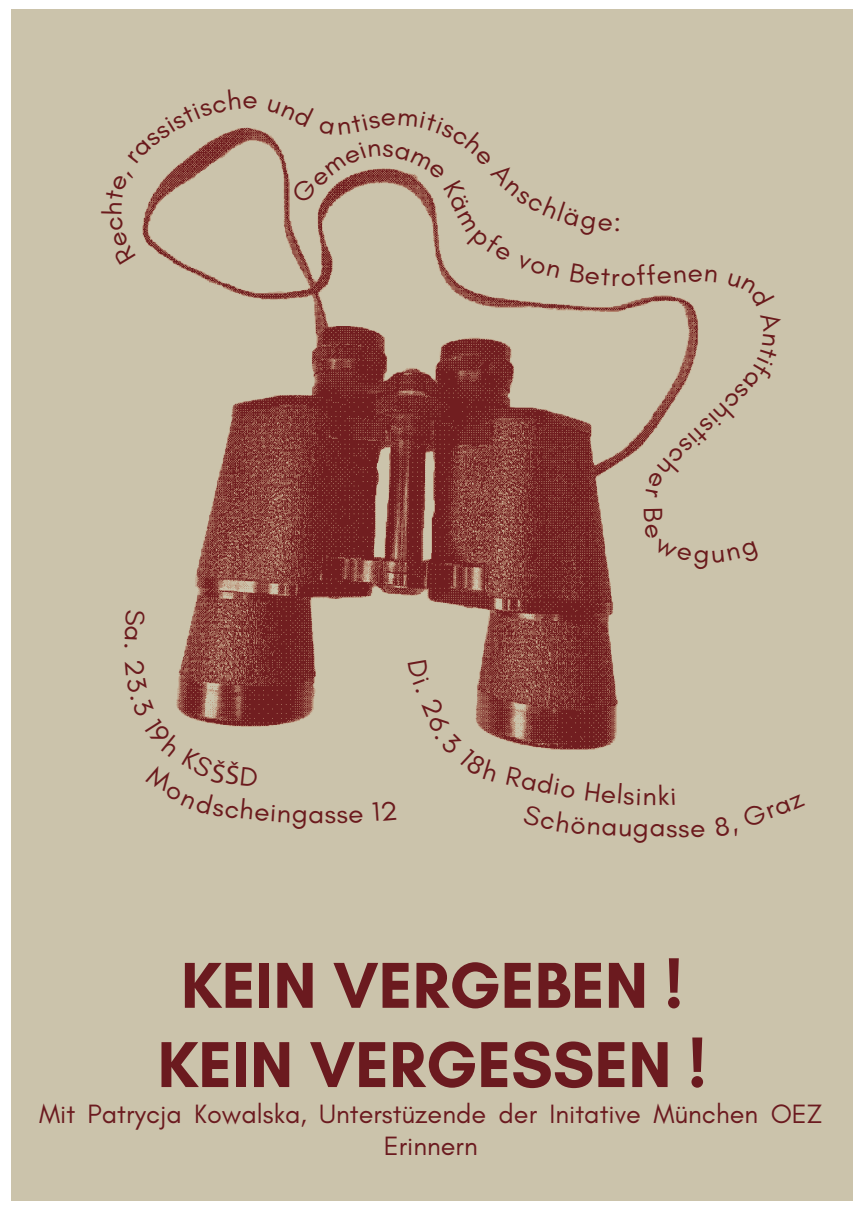
<style>
.page{position:relative;width:864px;height:1214px;background:#fff}
.page>*{position:absolute;margin:0;border:0;box-sizing:border-box;transform-origin:0 0}
.t1{font:700 66px/79.2px "Glacial Indifference";color:#6b1a1f;text-align:center}
.t2{font:27px/32.4px "Glacial Indifference";color:#6b1a1f;text-align:center}
.t3{font:27px "Glacial Indifference";color:#6a1a1c;scale:1.05 1}
.t4{font:27px "Glacial Indifference";color:#6b1a1d;scale:1.05 1}
</style>
<div class="page">
<div style="left:11px;top:9px;width:841px;height:1191px;background:#cbc3ab"></div>
<img style="left:142px;top:130px;width:557px;height:620px">
<svg style="left:408px;top:659px;width:91px;height:91px"></svg>
<svg style="left:142px;top:609px;width:3px;height:30px"></svg>
<svg style="left:142px;top:659px;width:221px;height:91px"></svg>
<svg style="left:645px;top:457px;width:34px;height:40px"></svg>
<svg style="left:644px;top:508px;width:55px;height:61px"></svg>
<svg style="left:142px;top:127px;width:115px;height:37px"></svg>
<svg style="left:267px;top:130px;width:432px;height:156px"></svg>
<p class="t4" style="left:149px;top:642px;width:9px;rotate:90deg">.</p>
<p class="t3" style="left:611px;top:262px;width:10px">r</p>
<p class="t3" style="left:750px;top:407px;width:90px;rotate:136deg">chsi tsi c</p>
<p class="t4" style="left:618px;top:811px;width:58px;rotate:1deg">ugas</p>
<p class="t4" style="left:678px;top:812px;width:28px">se</p>
<h1 class="t1" style="left:157px;top:944px;width:550px">KEIN VERGEBEN !<br>KEIN VERGESSEN !</h1>
<p class="t2" style="left:39px;top:1097px;width:785px">Mit Patrycja Kowalska, Unterstüzende der Initative München OEZ<br>Erinnern</p>
</div>
